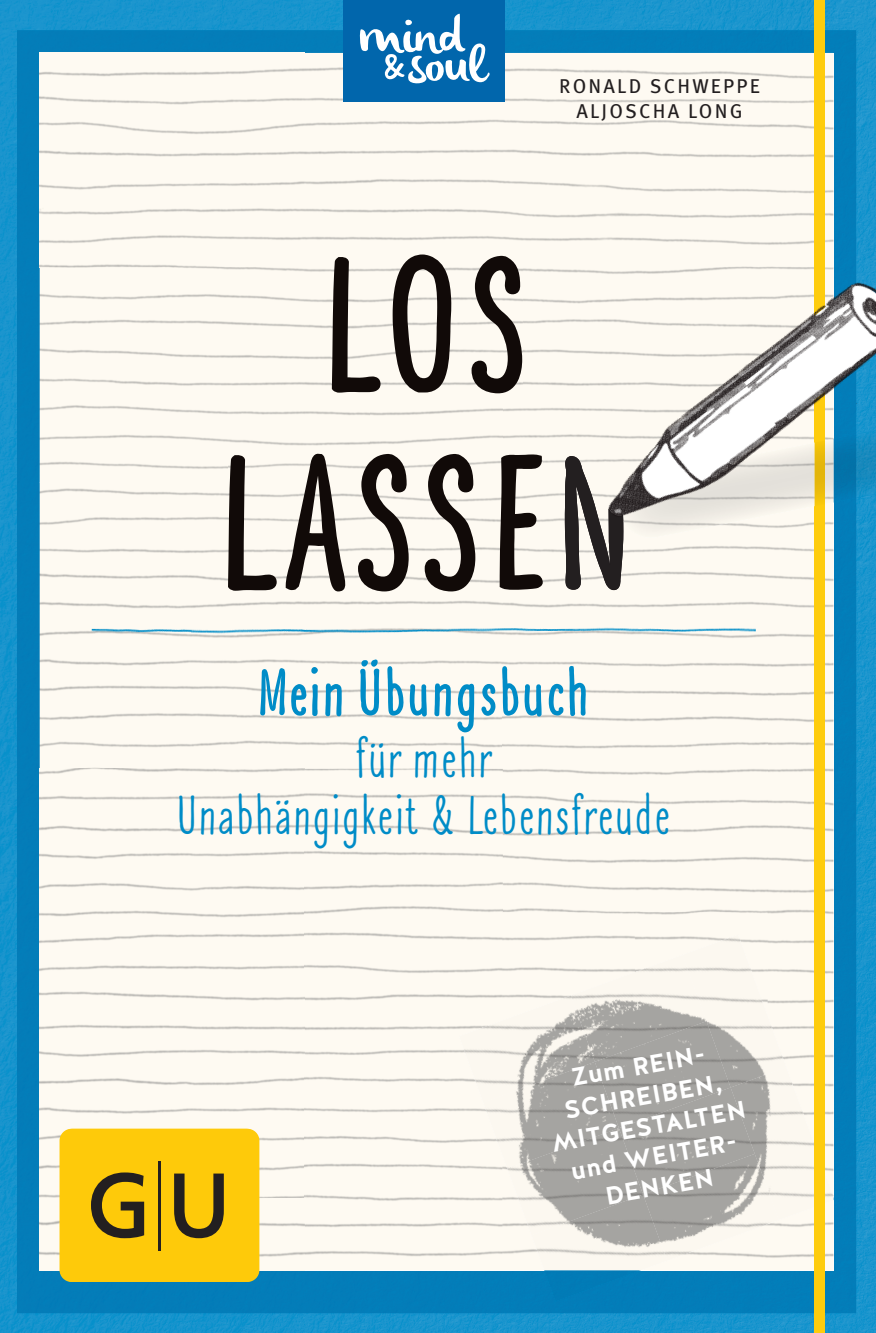
<style>
.page{position:relative;width:876px;height:1333px;background:#fff}
.page>*{position:absolute;margin:0;border:0;box-sizing:border-box;transform-origin:0 0}
.t1{font:900 58px "Frieda";color:#008cc7}
.t2{font:700 48px/56.6px "Frieda";color:#008cc7;text-align:center}
.t3{font:700 25px/30.6px "Halis GR";color:#fff;text-align:center}
.t4{font:20px/25.6px "Meta OT";letter-spacing:.11em;color:#231f20;text-align:center}
</style>
<div class="page">
<img style="left:0;top:0;width:876px;height:1332px">
<div style="left:787px;top:30px;width:69px;height:1282px;background:#037db9"></div>
<div style="left:17px;top:30px;width:770px;height:70px;background:#037db9"></div>
<div style="left:17px;top:1242px;width:770px;height:70px;background:#037db8"></div>
<div style="left:17px;top:100px;width:23px;height:1142px;background:#047db9"></div>
<img style="left:40px;top:53px;width:793px;height:214px">
<img style="left:40px;top:267px;width:264px;height:215px">
<img style="left:304px;top:267px;width:66px;height:187px">
<img style="left:503px;top:267px;width:264px;height:645px">
<img style="left:767px;top:577px;width:66px;height:490px">
<img style="left:370px;top:393px;width:133px;height:61px">
<img style="left:40px;top:482px;width:198px;height:286px">
<img style="left:238px;top:591px;width:265px;height:177px">
<img style="left:40px;top:768px;width:463px;height:502px">
<img style="left:502px;top:912px;width:133px;height:83px">
<img style="left:635px;top:912px;width:133px;height:42px">
<img style="left:502px;top:1168px;width:29px;height:102px">
<img style="left:332px;top:254px;width:190px;height:139px">
<img style="left:667px;top:1219px;width:166px;height:51px">
<img style="left:228px;top:454px;width:315px;height:137px">
<div style="left:544px;top:1270px;width:97px;height:31px;background:#027cb8"></div>
<img style="left:459px;top:995px;width:112px;height:107px">
<img style="left:571px;top:954px;width:111px;height:107px">
<img style="left:682px;top:934px;width:104px;height:133px">
<img style="left:483px;top:1061px;width:112px;height:107px">
<img style="left:595px;top:1021px;width:136px;height:106px">
<img style="left:507px;top:1127px;width:112px;height:108px">
<img style="left:619px;top:1087px;width:111px;height:107px">
<img style="left:730px;top:1067px;width:103px;height:152px">
<img style="left:531px;top:1194px;width:136px;height:76px">
<img style="left:643px;top:1153px;width:136px;height:107px">
<img style="left:92px;top:626px;width:664px;height:13px">
<div style="left:343px;top:0;width:161px;height:101px;background:#0166ac"></div>
<svg style="left:359px;top:14px;width:131px;height:70px"></svg>
<div style="left:60px;top:1128px;width:198px;height:153px;background:#feca0a;border-radius:12px"></div>
<svg style="left:91px;top:1172px;width:54px;height:66px"></svg>
<svg style="left:174px;top:1173px;width:50px;height:65px"></svg>
<hr style="left:158px;top:1160px;width:2px;height:90px;background:#231f20">
<div style="left:815px;top:0;width:10px;height:1332px;background:#fecc0d"></div>
<svg style="left:565px;top:456px;width:58px;height:134px"></svg>
<img style="left:568px;top:239px;width:308px;height:338px">
<p class="t4" style="left:559px;top:73px;width:202px">RONALD SCHWEPPE<br>ALJOSCHA LONG</p>
<h1 class="t1" style="left:258px;top:654px;width:333px">Mein Übungsbuch</h1>
<h2 class="t2" style="left:176px;top:731px;width:496px">für mehr<br>Unabhängigkeit &amp; Lebensfreude</h2>
<p class="t3" style="left:539px;top:1068px;width:198px;rotate:-10deg">Zum REIN-<br>SCHREIBEN,<br>MITGESTALTEN und WEITER-<br>DENKEN</p>
</div>
